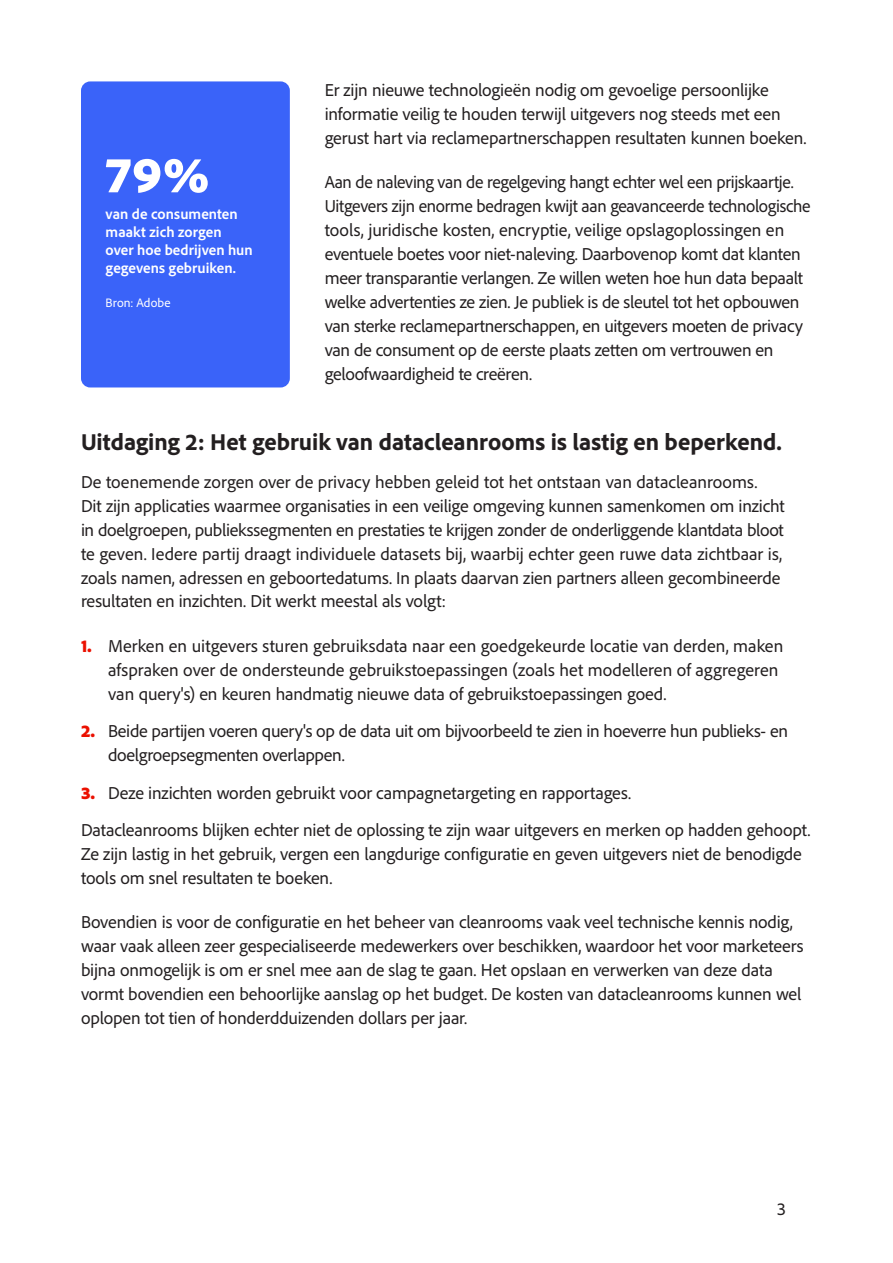
<style>
.page{position:relative;width:893px;height:1263px;background:#fff}
.page>*{position:absolute;margin:0;border:0;box-sizing:border-box;transform-origin:0 0}
.t1{font:900 52.5px "Adobe Clean";color:#fff}
.t2{font:800 24px "Adobe Clean";color:#231f20}
.t3{font:18px/24px "Adobe Clean";letter-spacing:-.01em;color:#231f20}
.t4{font:700 15px/18px "Adobe Clean";letter-spacing:.005em;color:#fff}
.t5{font:12.75px "Adobe Clean";letter-spacing:.01em;color:#fff}
.s1{font-weight:900;color:#eb1000}
</style>
<div class="page">
<div style="left:81px;top:81px;width:209px;height:306px;background:#3a63f9;border-radius:9px"></div>
<h1 class="t1" style="left:106px;top:140px;width:106px">79%</h1>
<p class="t4" style="left:106px;top:204px;width:149px">van de consumenten maakt zich zorgen over hoe bedrijven hun gegevens gebruiken.</p>
<p class="t5" style="left:106px;top:295px;width:66px">Bron: Adobe</p>
<p class="t3" style="left:325px;top:77px;width:483px">Er zijn nieuwe technologieën nodig om gevoelige persoonlijke informatie veilig te houden terwijl uitgevers nog steeds met een gerust hart via reclamepartnerschappen resultaten kunnen boeken.</p>
<p class="t3" style="left:325px;top:169px;width:487px">Aan de naleving van de regelgeving hangt echter wel een prijskaartje.<br>Uitgevers zijn enorme bedragen kwijt aan geavanceerde technologische tools, juridische kosten, encryptie, veilige opslagoplossingen en eventuele boetes voor niet-naleving. Daarbovenop komt dat klanten meer transparantie verlangen. Ze willen weten hoe hun data bepaalt welke advertenties ze zien. Je publiek is de sleutel tot het opbouwen van sterke reclamepartnerschappen, en uitgevers moeten de privacy van de consument op de eerste plaats zetten om vertrouwen en geloofwaardigheid te creëren.</p>
<h2 class="t2" style="left:81px;top:426px;width:702px">Uitdaging 2: Het gebruik van datacleanrooms is lastig en beperkend.</h2>
<p class="t3" style="left:81px;top:469px;width:705px">De toenemende zorgen over de privacy hebben geleid tot het ontstaan van datacleanrooms.<br>Dit zijn applicaties waarmee organisaties in een veilige omgeving kunnen samenkomen om inzicht in doelgroepen, publiekssegmenten en prestaties te krijgen zonder de onderliggende klantdata bloot te geven. Iedere partij draagt individuele datasets bij, waarbij echter geen ruwe data zichtbaar is, zoals namen, adressen en geboortedatums. In plaats daarvan zien partners alleen gecombineerde resultaten en inzichten. Dit werkt meestal als volgt:</p>
<p class="t3" style="left:108px;top:633px;width:677px;text-indent:-27px"><span class="s1">1.</span> Merken en uitgevers sturen gebruiksdata naar een goedgekeurde locatie van derden, maken afspraken over de ondersteunde gebruikstoepassingen (zoals het modelleren of aggregeren van query's) en keuren handmatig nieuwe data of gebruikstoepassingen goed.</p>
<p class="t3" style="left:108px;top:719px;width:681px;text-indent:-27px"><span class="s1">2.</span> Beide partijen voeren query's op de data uit om bijvoorbeeld te zien in hoeverre hun publieks- en doelgroepsegmenten overlappen.</p>
<p class="t3" style="left:81px;top:773px;width:731px;line-height:37.5px"><span class="s1">3.</span> Deze inzichten worden gebruikt voor campagnetargeting en rapportages.<br>Datacleanrooms blijken echter niet de oplossing te zijn waar uitgevers en merken op hadden gehoopt.</p>
<p class="t3" style="left:81px;top:842px;width:722px">Ze zijn lastig in het gebruik, vergen een langdurige configuratie en geven uitgevers niet de benodigde tools om snel resultaten te boeken.</p>
<p class="t3" style="left:81px;top:910px;width:724px">Bovendien is voor de configuratie en het beheer van cleanrooms vaak veel technische kennis nodig, waar vaak alleen zeer gespecialiseerde medewerkers over beschikken, waardoor het voor marketeers bijna onmogelijk is om er snel mee aan de slag te gaan. Het opslaan en verwerken van deze data vormt bovendien een behoorlijke aanslag op het budget. De kosten van datacleanrooms kunnen wel oplopen tot tien of honderdduizenden dollars per jaar.</p>
<p class="t3" style="left:777px;top:1196px;width:10px">3</p>
</div>
